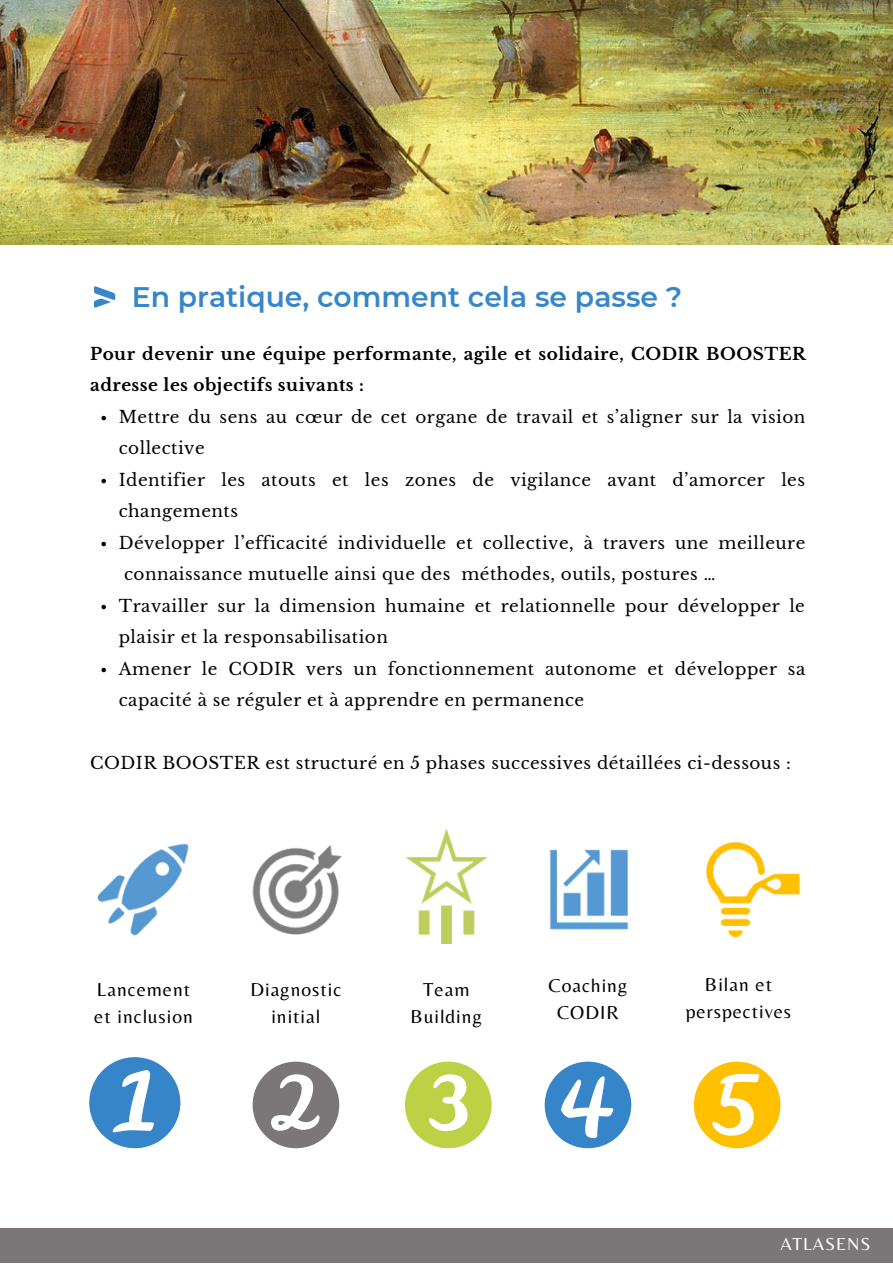
<style>
.page{position:relative;width:893px;height:1264px;background:#fff}
.page>*{position:absolute;margin:0;border:0;box-sizing:border-box;transform-origin:0 0}
.t1{font:600 28.2px "Montserrat";color:#3786ca}
.t2{font:19.5px/27px "Belleza";letter-spacing:.05em;color:#000;text-align:center}
.t3{font:18px "Belleza";letter-spacing:.05em;color:#fff}
.t4{font:16.8px "Libre Baskerville";letter-spacing:.03em;color:#000}
.t5{font:700 16.8px/31.5px "Libre Baskerville";letter-spacing:.03em;color:#000}
</style>
<div class="page">
<svg style="left:94px;top:286px;width:21px;height:21px"></svg>
<div style="left:0;top:1227px;width:892px;height:35px;background:#7b7778"></div>
<svg style="left:101px;top:416px;width:5px;height:4px"></svg>
<svg style="left:101px;top:479px;width:5px;height:4px"></svg>
<svg style="left:101px;top:542px;width:5px;height:4px"></svg>
<svg style="left:101px;top:604px;width:5px;height:5px"></svg>
<svg style="left:101px;top:667px;width:5px;height:5px"></svg>
<svg style="left:89px;top:1057px;width:91px;height:91px"></svg>
<svg style="left:252px;top:1061px;width:87px;height:87px"></svg>
<svg style="left:405px;top:1061px;width:86px;height:87px"></svg>
<svg style="left:544px;top:1061px;width:87px;height:87px"></svg>
<svg style="left:693px;top:1061px;width:87px;height:87px"></svg>
<img style="left:97px;top:828px;width:704px;height:115px">
<img style="left:0;top:0;width:892px;height:244px">
<h1 class="t1" style="left:132px;top:280px;width:552px">En pratique, comment cela se passe ?</h1>
<p class="t5" style="left:90px;top:338px;width:717px">Pour devenir une équipe performante, agile et solidaire, CODIR BOOSTER adresse les objectifs suivants :</p>
<p class="t4" style="left:119px;top:406px;width:688px">Mettre du sens au cœur de cet organe de travail et s’aligner sur la vision</p>
<p class="t4" style="left:119px;top:438px;width:87px">collective</p>
<p class="t4" style="left:119px;top:469px;width:687px">Identifier les atouts et les zones de vigilance avant d’amorcer les</p>
<p class="t4" style="left:119px;top:501px;width:121px">changements</p>
<p class="t4" style="left:119px;top:532px;width:688px">Développer l’efficacité individuelle et collective, à travers une meilleure</p>
<p class="t4" style="left:124px;top:563px;width:592px">connaissance mutuelle ainsi que des méthodes, outils, postures …</p>
<p class="t4" style="left:119px;top:595px;width:687px">Travailler sur la dimension humaine et relationnelle pour développer le</p>
<p class="t4" style="left:119px;top:626px;width:271px">plaisir et la responsabilisation</p>
<p class="t4" style="left:119px;top:658px;width:688px">Amener le CODIR vers un fonctionnement autonome et développer sa</p>
<p class="t4" style="left:119px;top:689px;width:467px">capacité à se réguler et à apprendre en permanence</p>
<p class="t4" style="left:90px;top:752px;width:702px">CODIR BOOSTER est structuré en 5 phases successives détaillées ci-dessous :</p>
<p class="t2" style="left:94px;top:975px;width:100px;text-align:left">Lancement et inclusion</p>
<p class="t2" style="left:250px;top:975px;width:92px">Diagnostic initial</p>
<p class="t2" style="left:410px;top:975px;width:73px">Team<br>Building</p>
<p class="t2" style="left:548px;top:971px;width:81px">Coaching<br>CODIR</p>
<p class="t2" style="left:685px;top:970px;width:107px">Bilan et perspectives</p>
<p class="t3" style="left:780px;top:1233px;width:91px">ATLASENS</p>
</div>
